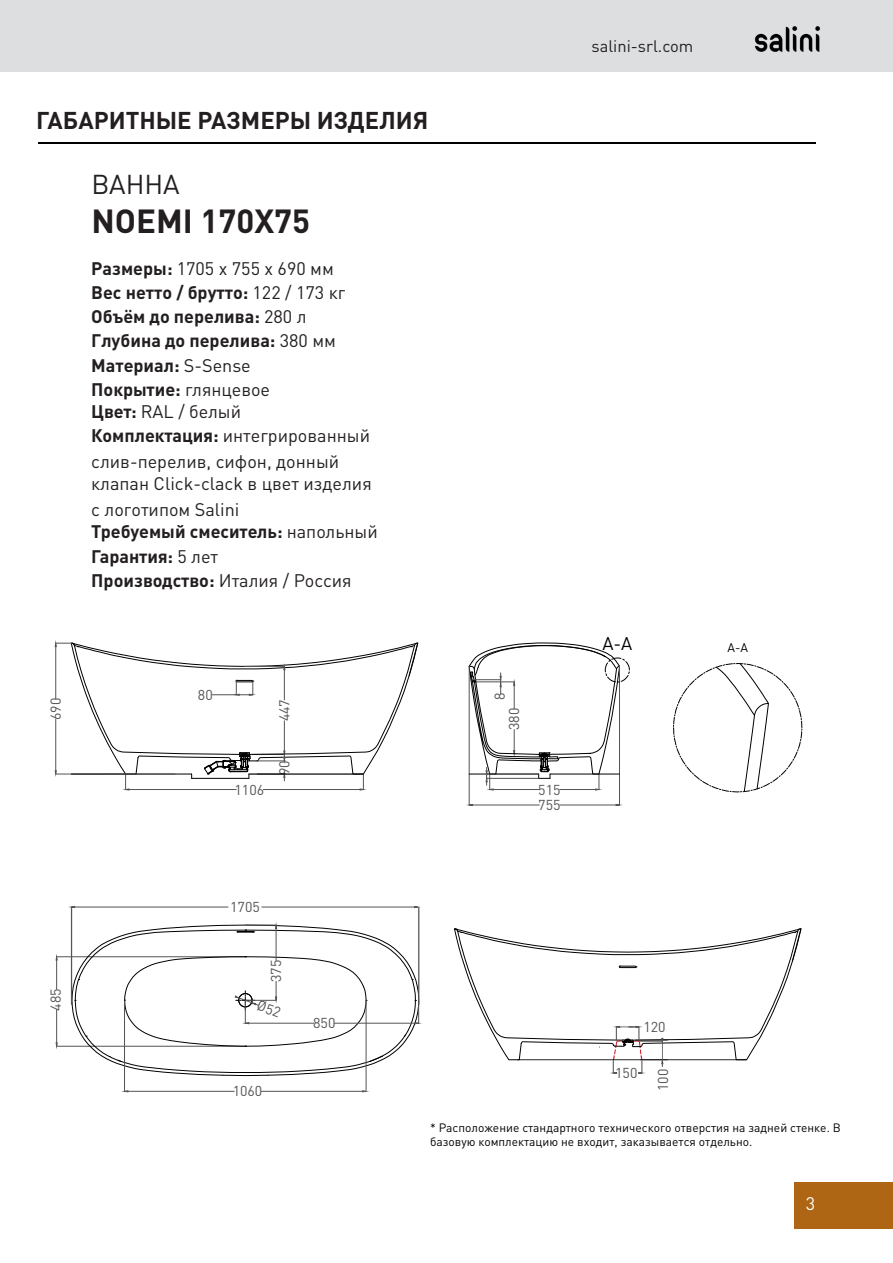
<style>
.page{position:relative;width:893px;height:1263px;background:#fff}
.page>*{position:absolute;margin:0;border:0;box-sizing:border-box;transform-origin:0 0}
.t1{font:700 33px "DIN Pro";color:#231f20}
.t2{font:27px "DIN Pro";letter-spacing:-.005em;color:#231f20}
.t3{font:700 24px "DIN Pro";color:#231f20}
.t4{font:18.3px "DIN Pro";color:#000}
.t5{font:700 18px/23.9px "DIN Pro";color:#231f20}
.t6{font:18px/22px "DIN Pro";color:#231f20}
.t7{font:18px "DIN Pro";color:#fff}
.t8{font:16.5px "DIN Pro";color:#231f20}
.t9{font:14.25px "DIN Pro";color:#545454}
.t10{font:14.25px "DIN Pro";color:#545454}
.t11{font:12.45px "DIN Pro";color:#000}
.t12{font:12px/14.4px "DIN Pro";color:#000}
.s1{font-weight:400}
.s2{font-weight:700}
.s3{font-style:inherit}
</style>
<div class="page">
<div style="left:0;top:0;width:892px;height:72px;background:#dddee0"></div>
<img style="left:754px;top:26px;width:67px;height:26px">
<hr style="left:38px;top:142px;width:778px;height:2px;background:#000">
<div style="left:794px;top:1183px;width:99px;height:46px;background:#ae6514"></div>
<hr style="left:57px;top:956px;width:188px;height:1px;background:#545454">
<hr style="left:57px;top:1046px;width:188px;height:1px;background:#545454">
<hr style="left:56px;top:1010px;width:1px;height:33px;background:#545454">
<svg style="left:55px;top:956px;width:3px;height:33px"></svg>
<svg style="left:55px;top:1042px;width:3px;height:5px"></svg>
<hr style="left:124px;top:1001px;width:1px;height:91px;background:#545454">
<hr style="left:366px;top:1000px;width:1px;height:90px;background:#545454">
<hr style="left:128px;top:1091px;width:106px;height:1px;background:#545454">
<hr style="left:261px;top:1091px;width:102px;height:1px;background:#545454">
<svg style="left:673px;top:663px;width:129px;height:129px"></svg>
<hr style="left:71px;top:907px;width:1px;height:97px;background:#545454">
<hr style="left:75px;top:907px;width:153px;height:1px;background:#545454">
<hr style="left:262px;top:907px;width:152px;height:1px;background:#545454">
<hr style="left:469px;top:666px;width:1px;height:139px;background:#545454">
<hr style="left:619px;top:666px;width:1px;height:139px;background:#545454">
<hr style="left:473px;top:805px;width:66px;height:1px;background:#545454">
<hr style="left:560px;top:805px;width:56px;height:1px;background:#545454">
<hr style="left:418px;top:907px;width:1px;height:97px;background:#545454">
<svg style="left:54px;top:642px;width:365px;height:149px"></svg>
<svg style="left:468px;top:643px;width:162px;height:148px"></svg>
<svg style="left:454px;top:928px;width:348px;height:146px"></svg>
<svg style="left:74px;top:924px;width:345px;height:152px"></svg>
<p class="t3" style="left:36px;top:100px;width:394px">ГАБАРИТНЫЕ РАЗМЕРЫ ИЗДЕЛИЯ</p>
<p class="t2" style="left:91px;top:163px;width:90px">ВАННА</p>
<p class="t1" style="left:91px;top:194px;width:220px">NOEMI 170X75</p>
<p class="t5" style="left:91px;top:255px;width:255px">Размеры: <span class="s1">1705</span> <span class="s1">x</span> <span class="s1">755</span> <span class="s1">x 690 мм<br></span>Вес нетто / брутто: <span class="s1">122 / 173 кг<br></span>Объём до перелива: <span class="s1">280 л<br></span>Глубина до перелива: <span class="s1">380 мм</span></p>
<p class="t5" style="left:91px;top:352px;width:180px">Материал: <span class="s1">S-Sense<br></span>Покрытие: <span class="s1">глянцевое</span></p>
<p class="t6" style="left:91px;top:398px;width:280px;line-height:23.9px"><span class="s2">Цвет:</span> RAL / белый<br><span class="s2">Комплектация:</span> интегрированный</p>
<p class="t6" style="left:91px;top:449px;width:282px">слив-перелив, сифон, донный клапан Click-clack в цвет изделия</p>
<p class="t6" style="left:91px;top:496px;width:288px">с логотипом Salini<br><span class="s2">Требуемый смеситель:</span> напольный</p>
<p class="t5" style="left:91px;top:543px;width:262px">Гарантия: <span class="s1">5 лет<br></span>Производство: <span class="s1">Италия / Россия</span></p>
<p class="t9" style="left:44px;top:720px;width:24px;rotate:-90deg">690</p>
<p class="t9" style="left:198px;top:683px;width:16px">8<span class="s3">0</span></p>
<p class="t10" style="left:490px;top:700px;width:9px;rotate:-90deg">8</p>
<p class="t9" style="left:273px;top:721px;width:24px;rotate:-90deg">447</p>
<p class="t9" style="left:503px;top:730px;width:24px;rotate:-90deg">380</p>
<p class="t9" style="left:234px;top:778px;width:31px">1106</p>
<p class="t9" style="left:273px;top:775px;width:16px;rotate:-90deg">90</p>
<p class="t9" style="left:538px;top:778px;width:24px">515</p>
<p class="t9" style="left:538px;top:794px;width:24px">75<span class="s3">5</span></p>
<p class="t8" style="left:592px;top:33px;width:103px">salini-srl.com</p>
<p class="t4" style="left:602px;top:629px;width:32px">А-А</p>
<p class="t11" style="left:727px;top:637px;width:22px">А-А</p>
<p class="t9" style="left:45px;top:1011px;width:24px;rotate:-90deg">485</p>
<p class="t9" style="left:230px;top:896px;width:31px">170<span class="s3">5</span></p>
<p class="t9" style="left:265px;top:982px;width:24px;rotate:-90deg">375</p>
<p class="t9" style="left:233px;top:1080px;width:31px">1060</p>
<p class="t9" style="left:313px;top:1012px;width:24px">850</p>
<p class="t10" style="left:643px;top:1017px;width:24px">120</p>
<p class="t9" style="left:652px;top:1091px;width:24px;rotate:-90deg">100</p>
<p class="t12" style="left:430px;top:1119px;width:412px">* Расположение стандартного технического отверстия на задней стенке. В базовую комплектацию не входит, заказывается отдельно.</p>
<p class="t10" style="left:615px;top:1063px;width:24px">150</p>
<p class="t7" style="left:806px;top:1189px;width:11px">3</p>
</div>
